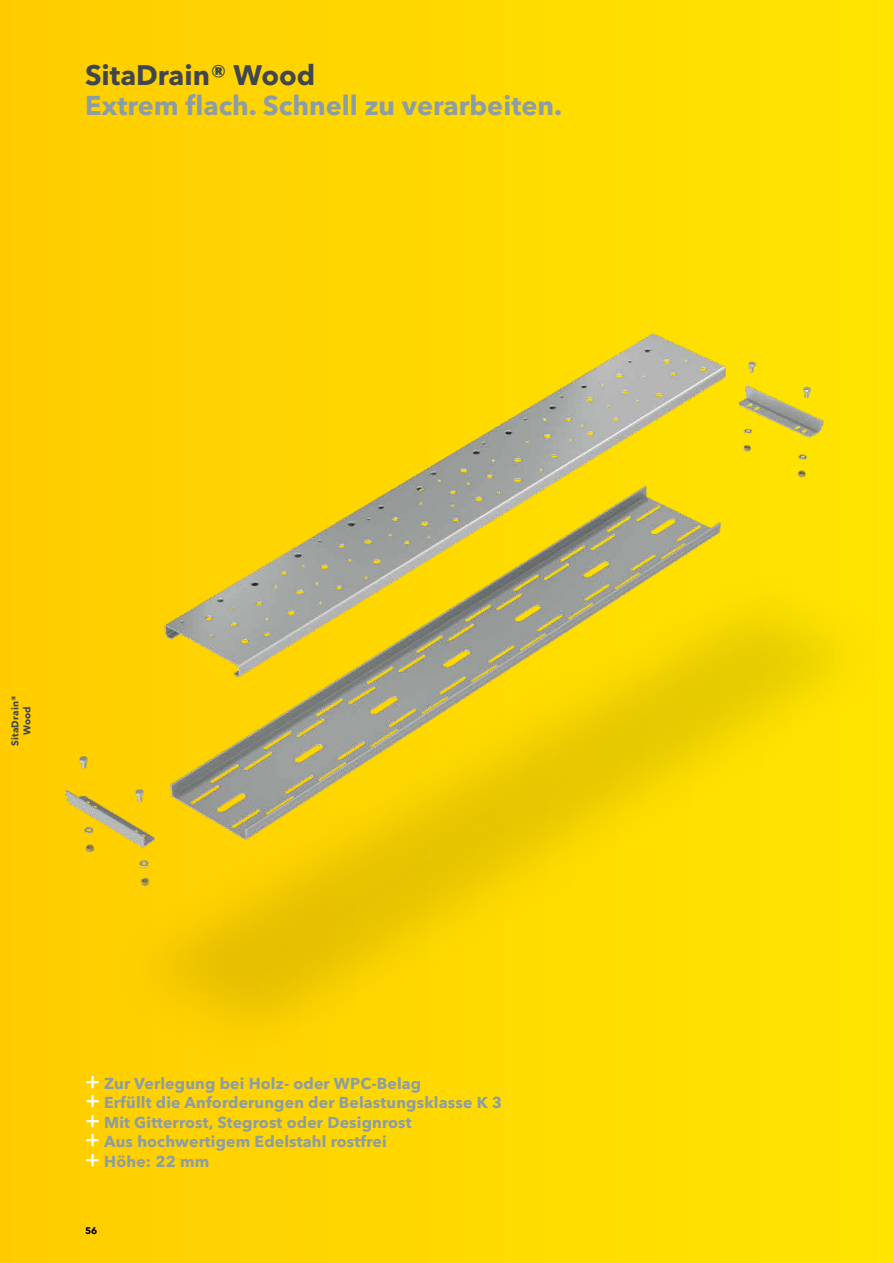
<style>
.page{position:relative;width:893px;height:1263px;background:#ffd900}
.page>*{position:absolute;margin:0;border:0;box-sizing:border-box;transform-origin:0 0}
.t1{font:700 28.05px "Avenir Next W1 G";color:#41464d}
.t2{font:700 27px "Avenir Next W1 G";color:#8c9da6}
.t3{font:700 15.75px/19.5px "Avenir Next W1 G";letter-spacing:.01em;color:#8c9da6}
.t4{font:700 9.75px/12px "Avenir Next W1 G";letter-spacing:.02em;color:#41464d;text-align:center}
.t5{font:700 9.6px "Avenir Next W1 G";color:#000}
.s1{font-weight:600;font-size:22.5px;color:#fff}
</style>
<div class="page">
<img style="left:5px;top:231px;width:882px;height:882px">
<h1 class="t1" style="left:85px;top:58px;width:232px">SitaDrain® Wood</h1>
<h2 class="t2" style="left:85px;top:89px;width:479px">Extrem flach. Schnell zu verarbeiten.</h2>
<p class="t4" style="left:9px;top:746px;width:53px;rotate:-90deg">SitaDrain®<br>Wood</p>
<p class="t3" style="left:85px;top:1073px;width:419px"><span class="s1">+</span> Zur Verlegung bei Holz- oder WPC-Belag<br><span class="s1">+</span> Erfüllt die Anforderungen der Belastungsklasse K 3 <span class="s1">+</span> Mit Gitterrost, Stegrost oder Designrost<br><span class="s1">+</span> Aus hochwertigem Edelstahl rostfrei<br><span class="s1">+</span> Höhe: 22 mm</p>
<p class="t5" style="left:85px;top:1225px;width:14px">56</p>
</div>
